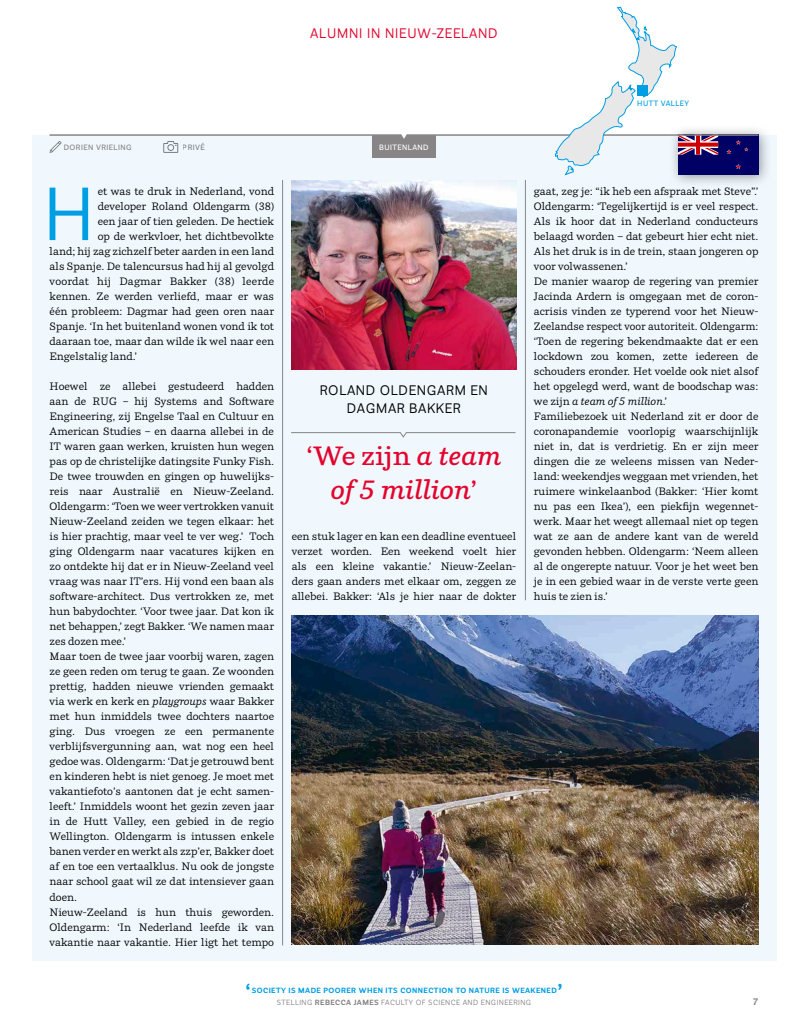
<style>
.page{position:relative;width:808px;height:1028px;background:#fff}
.page>*{position:absolute;margin:0;border:0;box-sizing:border-box;transform-origin:0 0}
.t1{font:74.62px "Parry Grotesque";color:#009ee3}
.t2{font:italic 600 26.25px/33.8px "Parry";color:#e4032d;text-align:center}
.t3{font:700 20px "Parry Grotesque";color:#009ee3}
.t4{font:13.75px/17.5px "Parry Grotesque";letter-spacing:.05em;color:#000;text-align:center}
.t5{font:13.75px "Parry Grotesque";letter-spacing:.06em;color:#e4032d}
.t6{font:10.62px/15px "Parry";color:#000}
.t7{font:700 9.38px "Parry Grotesque";color:#878585}
.t8{font:700 7.5px "Parry Grotesque";letter-spacing:.06em;color:#009ee3}
.t9{font:7.5px "Parry Grotesque";letter-spacing:.06em;color:#878585}
.t10{font:600 7.5px "Parry Grotesque";letter-spacing:.06em;color:#878585}
.t11{font:600 7.5px "Parry Grotesque";letter-spacing:.06em;color:#fff}
.t12{font:600 7.5px "Parry Grotesque";letter-spacing:.06em;color:#009ee3}
.s1{font-style:italic}
.s2{font-style:normal}
.s3{font-weight:700}
</style>
<div class="page">
<div style="left:32px;top:135px;width:744px;height:825px;background:#f0f8fe"></div>
<div style="left:668px;top:124px;width:104px;height:64px;background:#000;opacity:.4"></div>
<svg style="left:291px;top:432px;width:225px;height:6px"></svg>
<hr style="left:282px;top:180px;width:1px;height:765px;background:#878585">
<hr style="left:525px;top:180px;width:1px;height:420px;background:#878585">
<img style="left:292px;top:180px;width:224px;height:189px">
<img style="left:292px;top:615px;width:466px;height:330px">
<svg style="left:49px;top:7px;width:710px;height:168px"></svg>
<div style="left:637px;top:86px;width:11px;height:10px;background:#009ee3"></div>
<p class="t5" style="left:310px;top:24px;width:189px">ALUMNI IN NIEUW-ZEELAND</p>
<p class="t10" style="left:183px;top:143px;width:23px">PRIVÉ</p>
<p class="t10" style="left:64px;top:143px;width:69px">DORIEN VRIELING</p>
<p class="t11" style="left:379px;top:143px;width:51px">BUITENLAND</p>
<h1 class="t1" style="left:44px;top:168px;width:52px">H</h1>
<p class="t6" style="left:98px;top:184px;width:178px">et was te druk in Nederland, vond</p>
<p class="t6" style="left:98px;top:199px;width:178px">developer Roland Oldengarm (38)</p>
<p class="t6" style="left:98px;top:214px;width:178px">een jaar of tien geleden. De hectiek</p>
<p class="t6" style="left:98px;top:229px;width:178px">op de werkvloer, het dichtbevolkte</p>
<p class="t6" style="left:50px;top:244px;width:226px">land; hij zag zichzelf beter aarden in een land</p>
<p class="t6" style="left:50px;top:259px;width:226px">als Spanje. De talencursus had hij al gevolgd</p>
<p class="t6" style="left:50px;top:274px;width:226px">voordat hij Dagmar Bakker (38) leerde</p>
<p class="t6" style="left:50px;top:289px;width:226px">kennen. Ze werden verliefd, maar er was</p>
<p class="t6" style="left:50px;top:304px;width:226px">één probleem: Dagmar had geen oren naar</p>
<p class="t6" style="left:50px;top:319px;width:226px">Spanje. ‘In het buitenland wonen vond ik tot</p>
<p class="t6" style="left:50px;top:334px;width:226px">daaraan toe, maar dan wilde ik wel naar een</p>
<p class="t6" style="left:50px;top:349px;width:89px">Engelstalig land.’</p>
<p class="t6" style="left:50px;top:379px;width:226px">Hoewel ze allebei gestudeerd hadden aan de RUG – hij Systems and Software Engineering, zij Engelse Taal en Cultuur en American Studies – en daarna allebei in de IT waren gaan werken, kruisten hun wegen pas op de christelijke datingsite Funky Fish.<br>De twee trouwden en gingen op huwelijks&shy;reis naar Australië en Nieuw-Zeeland.<br>Oldengarm: ‘Toen we weer vertrokken vanuit Nieuw-Zeeland zeiden we tegen elkaar: het is hier prachtig, maar veel te ver weg.’ Toch ging Oldengarm naar vacatures kijken en zo ontdekte hij dat er in Nieuw-Zeeland veel vraag was naar IT’ers. Hij vond een baan als software-architect. Dus vertrokken ze, met hun babydochter. ‘Voor twee jaar. Dat kon ik net behappen,’ zegt Bakker. ‘We namen maar zes dozen mee.’<br>Maar toen de twee jaar voorbij waren, zagen ze geen reden om terug te gaan. Ze woonden prettig, hadden nieuwe vrienden gemaakt via werk en kerk en <span class="s1">playgroups</span> waar Bakker met hun inmiddels twee dochters naartoe ging. Dus vroegen ze een permanente verblijfsvergunning aan, wat nog een heel gedoe was. Oldengarm: ‘Dat je getrouwd bent en kinderen hebt is niet genoeg. Je moet met vakantiefoto’s aantonen dat je echt samen&shy;leeft.’ Inmiddels woont het gezin zeven jaar in de Hutt Valley, een gebied in de regio Wellington. Oldengarm is intussen enkele banen verder en werkt als zzp’er, Bakker doet af en toe een vertaalklus. Nu ook de jongste naar school gaat wil ze dat intensiever gaan doen.<br>Nieuw-Zeeland is hun thuis geworden.<br>Oldengarm: ‘In Nederland leefde ik van vakantie naar vakantie. Hier ligt het tempo</p>
<p class="t4" style="left:320px;top:381px;width:169px">ROLAND OLDENGARM EN<br>DAGMAR BAKKER</p>
<h2 class="t2" style="left:307px;top:438px;width:196px"><span class="s2">‘We zijn</span> a team of 5 million<span class="s2">’</span></h2>
<p class="t6" style="left:292px;top:529px;width:226px;text-align:justify">een stuk lager en kan een deadline eventueel verzet worden. Een weekend voelt hier als een kleine vakantie.’ Nieuw-Zeelan&shy;ders gaan anders met elkaar om, zeggen ze allebei. Bakker: ‘Als je hier naar de dokter</p>
<p class="t12" style="left:637px;top:99px;width:53px">HUTT VALLEY</p>
<p class="t6" style="left:534px;top:184px;width:226px">gaat, zeg je: “ik heb een afspraak met Steve”.’ Oldengarm: ‘Tegelijkertijd is er veel respect.<br>Als ik hoor dat in Nederland conducteurs belaagd worden – dat gebeurt hier echt niet.<br>Als het druk is in de trein, staan jongeren op voor volwassenen.’<br>De manier waarop de regering van premier Jacinda Ardern is omgegaan met de coron&shy;acrisis vinden ze typerend voor het Nieuw-Zeelandse respect voor autoriteit. Oldengarm: ‘Toen de regering bekendmaakte dat er een lockdown zou komen, zette iedereen de schouders eronder. Het voelde ook niet alsof het opgelegd werd, want de boodschap was: we zijn <span class="s1">a team of 5 million</span>.’<br>Familiebezoek uit Nederland zit er door de coronapandemie voorlopig waarschijnlijk niet in, dat is verdrietig. En er zijn meer dingen die ze weleens missen van Neder&shy;land: weekendjes weggaan met vrienden, het ruimere winkelaanbod (Bakker: ‘Hier komt nu pas een Ikea’), een piekfijn wegennet&shy;werk. Maar het weegt allemaal niet op tegen wat ze aan de andere kant van de wereld gevonden hebben. Oldengarm: ‘Neem alleen al de ongerepte natuur. Voor je het weet ben je in een gebied waar in de verste verte geen huis te zien is.’</p>
<h3 class="t3" style="left:245px;top:978px;width:7px">‘</h3>
<h3 class="t3" style="left:557px;top:978px;width:7px">’</h3>
<p class="t8" style="left:252px;top:985px;width:307px">SOCIETY IS MADE POORER WHEN ITS CONNECTION TO NATURE IS WEAKENED</p>
<p class="t9" style="left:277px;top:998px;width:256px">STELLING <span class="s3">REBECCA JAMES</span> FACULTY OF SCIENCE AND ENGINEERING</p>
<p class="t7" style="left:753px;top:996px;width:7px">7</p>
</div>
